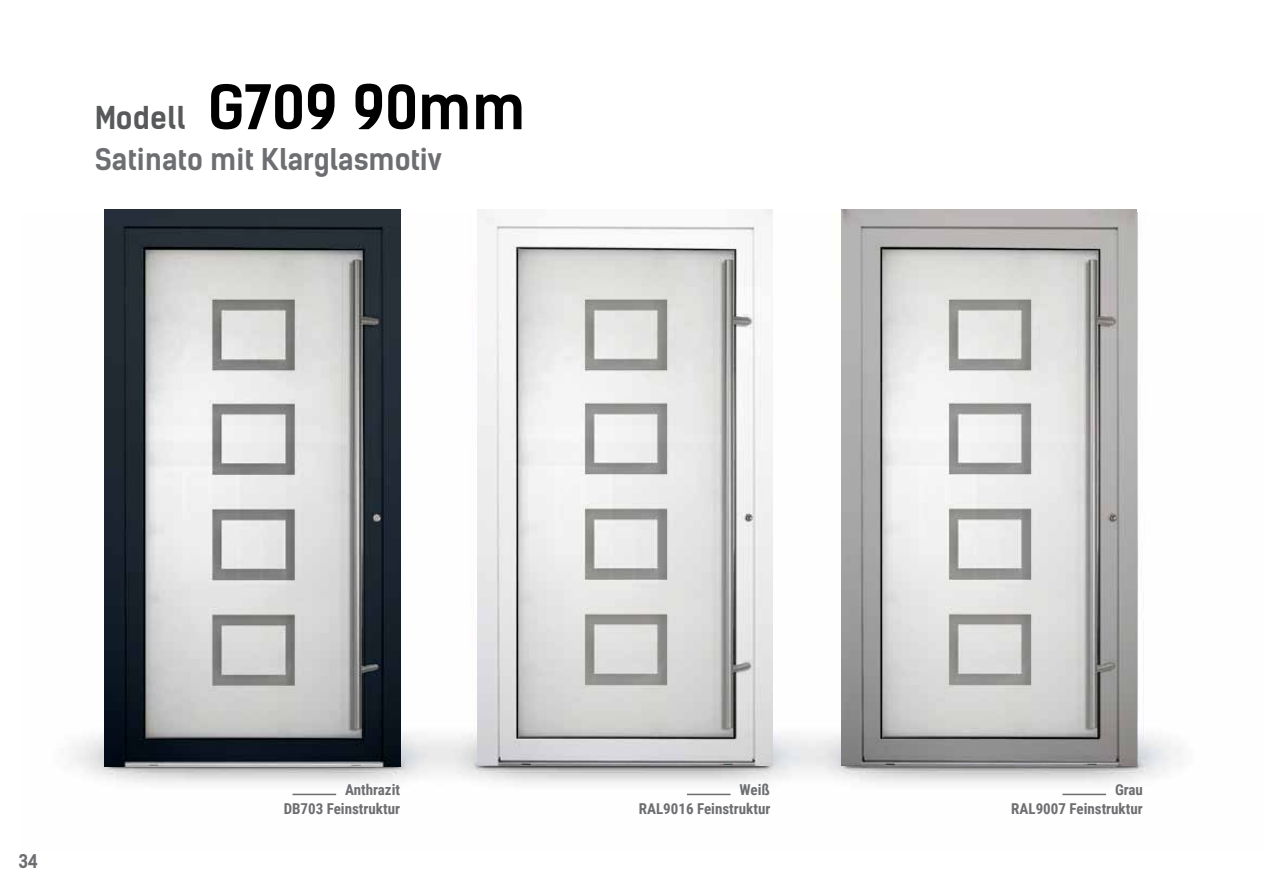
<style>
.page{position:relative;width:1263px;height:893px;background:#fff}
.page>*{position:absolute;margin:0;border:0;box-sizing:border-box;transform-origin:0 0}
.t1{font:700 58.5px "Kelson Sans";color:#000}
.t2{font:700 28.5px "Kelson Sans";color:#6d6e71}
.t3{font:700 18px "Kelson Sans";color:#6d6e71}
.t4{font:700 15px "Roboto Condensed";color:#6d6e71}
.s1{font-size:30px;color:#58595b}
</style>
<div class="page">
<img style="left:72px;top:212px;width:1108px;height:584px">
<img style="left:105px;top:209px;width:295px;height:557px">
<img style="left:477px;top:209px;width:295px;height:556px">
<img style="left:841px;top:209px;width:296px;height:556px">
<hr style="left:292px;top:794px;width:44px;height:1px;background:#6d6e71">
<hr style="left:687px;top:794px;width:43px;height:1px;background:#6d6e71">
<hr style="left:1062px;top:794px;width:44px;height:1px;background:#6d6e71">
<h1 class="t1" style="left:95px;top:72px;width:433px"><span class="s1">Modell</span> G709 90mm</h1>
<h2 class="t2" style="left:95px;top:142px;width:349px">Satinato mit Klarglasmotiv</h2>
<p class="t3" style="left:18px;top:850px;width:21px">34</p>
<p class="t4" style="left:345px;top:779px;width:56px">Anthrazit</p>
<p class="t4" style="left:739px;top:779px;width:32px">Weiß</p>
<p class="t4" style="left:1115px;top:779px;width:29px">Grau</p>
<p class="t4" style="left:284px;top:798px;width:118px">DB703 Feinstruktur</p>
<p class="t4" style="left:639px;top:798px;width:133px">RAL9016 Feinstruktur</p>
<p class="t4" style="left:1011px;top:798px;width:133px">RAL9007 Feinstruktur</p>
</div>
